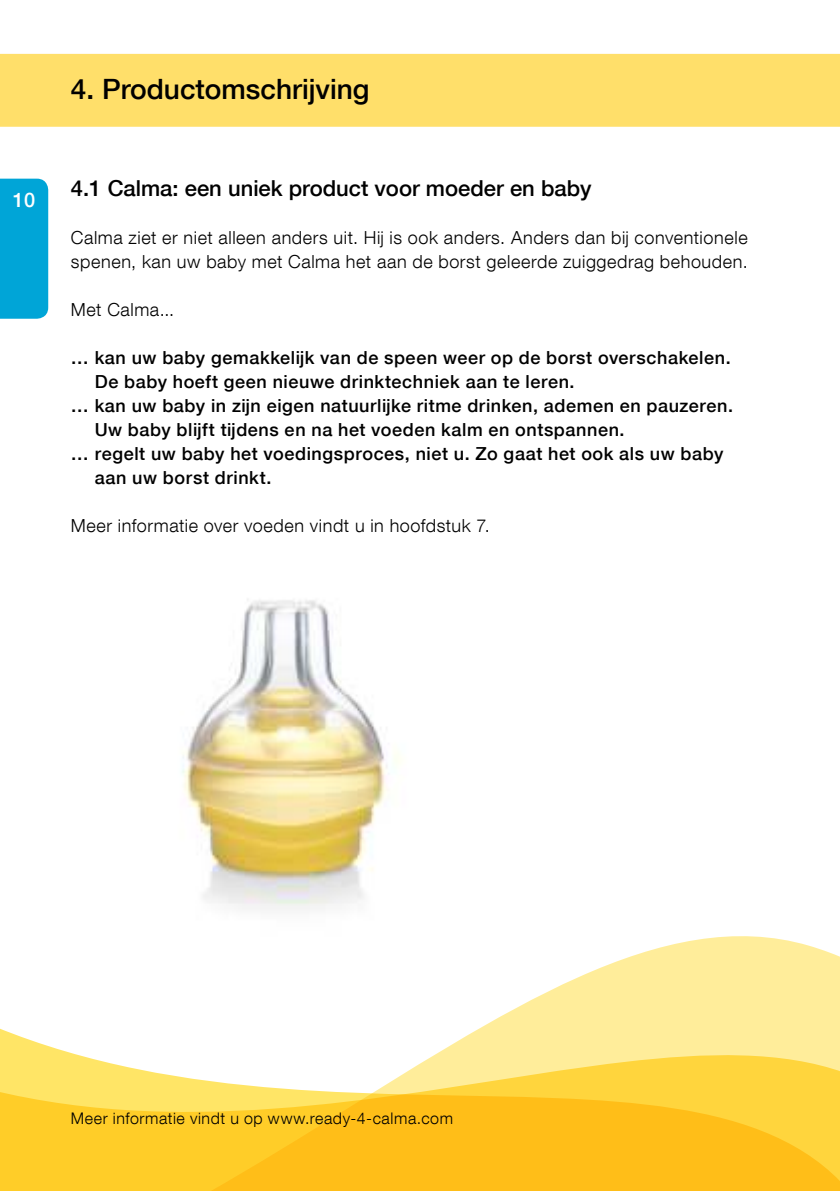
<style>
.page{position:relative;width:840px;height:1191px;background:#fff}
.page>*{position:absolute;margin:0;border:0;box-sizing:border-box;transform-origin:0 0}
.t1{font:500 28px "Helvetica Neue LT Com";color:#000}
.t2{font:500 22px "Helvetica Neue LT Com";color:#000}
.t3{font:500 20px "Helvetica Neue LT Com";color:#fff}
.t4{font:500 18px "Helvetica Neue LT Com";letter-spacing:.03em;color:#000}
.t5{font:300 18px/24px "Helvetica Neue LT Com";letter-spacing:.03em;color:#000}
.t6{font:300 16px "Helvetica Neue LT Com";letter-spacing:.035em;color:#000}
</style>
<div class="page">
<svg style="left:0;top:942px;width:839px;height:249px"></svg>
<div style="left:0;top:54px;width:839px;height:73px;background:#ffdf6a"></div>
<img style="left:149px;top:599px;width:276px;height:416px">
<div style="left:0;top:179px;width:48px;height:140px;background:#00a5d7"></div>
<p class="t3" style="left:13px;top:193px;width:24px">10</p>
<h1 class="t1" style="left:71px;top:79px;width:300px">4. Productomschrijving</h1>
<p class="t2" style="left:71px;top:175px;width:522px">4.1 Calma: een uniek product voor moeder en baby</p>
<p class="t5" style="left:71px;top:225px;width:678px">Calma ziet er niet alleen anders uit. Hij is ook anders. Anders dan bij conventionele spenen, kan uw baby met Calma het aan de borst geleerde zuiggedrag behouden.</p>
<p class="t5" style="left:71px;top:297px;width:105px">Met Calma...</p>
<p class="t4" style="left:71px;top:346px;width:661px">… kan uw baby gemakkelijk van de speen weer op de borst overschakelen.</p>
<p class="t4" style="left:95px;top:375px;width:481px">De baby hoeft geen nieuwe drinktechniek aan te leren.</p>
<p class="t4" style="left:71px;top:394px;width:663px">… kan uw baby in zijn eigen natuurlijke ritme drinken, ademen en pauzeren.</p>
<p class="t4" style="left:95px;top:418px;width:531px">Uw baby blijft tijdens en na het voeden kalm en ontspannen.</p>
<p class="t4" style="left:71px;top:442px;width:653px">… regelt uw baby het voedingsproces, niet u. Zo gaat het ook als uw baby</p>
<p class="t4" style="left:95px;top:471px;width:178px">aan uw borst drinkt.</p>
<p class="t5" style="left:71px;top:513px;width:420px">Meer informatie over voeden vindt u in hoofdstuk 7.</p>
<p class="t6" style="left:71px;top:1108px;width:383px">Meer informatie vindt u op www.ready-4-calma.com</p>
</div>
